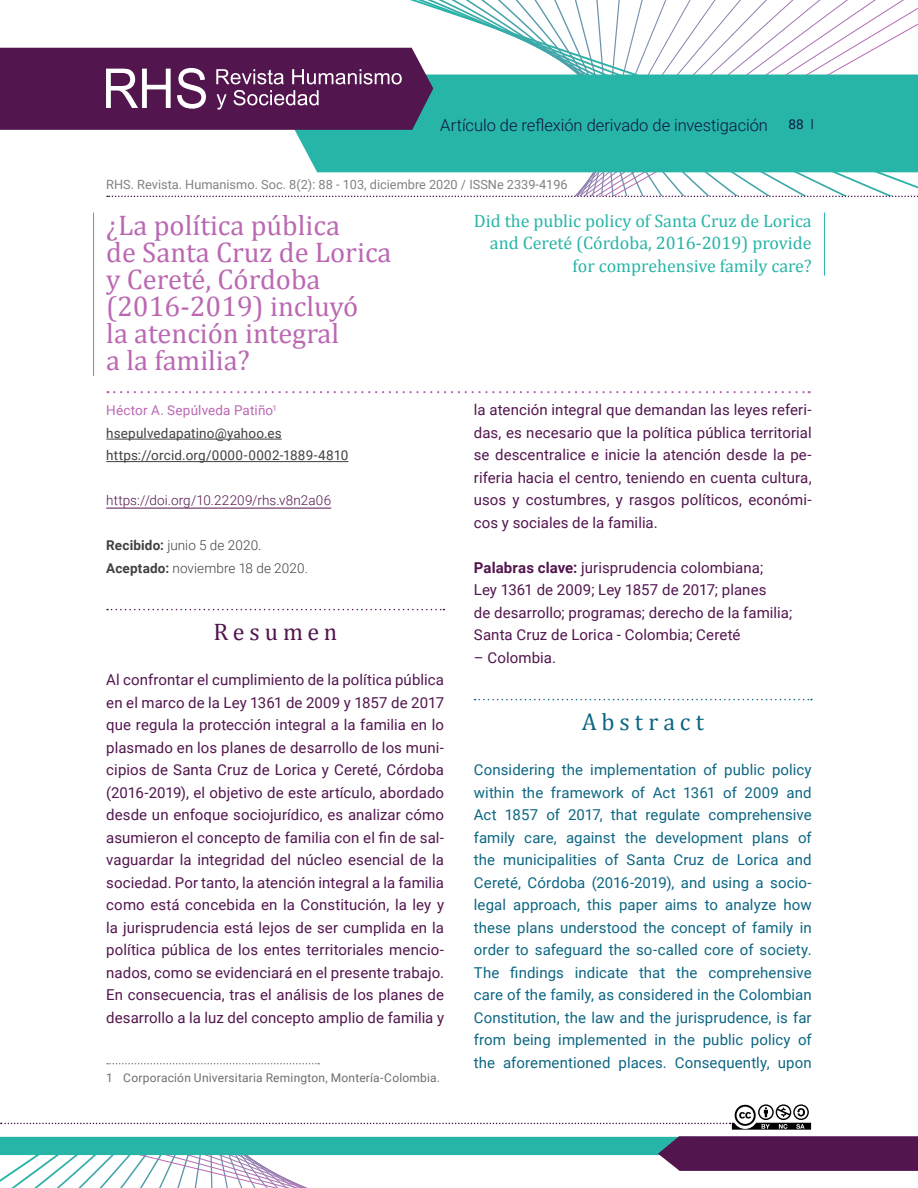
<style>
.page{position:relative;width:918px;height:1188px;background:#fff}
.page>*{position:absolute;margin:0;border:0;box-sizing:border-box;transform-origin:0 0}
.t1{font:28.5px/27px "Cambria";color:#bb68b3}
.t2{font:24px "Cambria";letter-spacing:.21em;color:#0c6683}
.t3{font:24px "Cambria";letter-spacing:.2em;color:#52154e}
.t4{font:18px/22.5px "Cambria";color:#26b5a7;text-align:right}
.t5{font:300 16.5px "Roboto";letter-spacing:-.005em;color:#111344}
.t6{font:15px/22.5px "Roboto";letter-spacing:.005em;color:#52154e;text-align:justify}
.t7{font:15px/22.5px "Roboto";letter-spacing:.01em;color:#0c6683;text-align:justify}
.t8{font:13.5px/22.5px "Roboto";letter-spacing:.01em;color:#414042}
.t9{font:300 13.5px/22.5px "Roboto";letter-spacing:.005em;color:#414042}
.t10{font:300 13.5px "Roboto";letter-spacing:.01em;color:#52154e}
.t11{font:13.5px "Roboto";color:#111344}
.t12{font:12.75px "Roboto";color:#808285}
.t13{font:12px "Roboto";letter-spacing:.02em;color:#6d6e71}
.s1{color:#bb68b3}
.s2{font-weight:700}
</style>
<div class="page">
<svg style="left:0;top:0;width:918px;height:197px"></svg>
<svg style="left:0;top:1104px;width:918px;height:84px"></svg>
<hr style="left:824px;top:213px;width:1px;height:63px;background:#26b5a7">
<hr style="left:93px;top:213px;width:1px;height:163px;background:#bb68b3">
<svg style="left:114px;top:391px;width:696px;height:2px"></svg>
<hr style="left:106px;top:439px;width:176px;height:1px;background:#414042">
<hr style="left:106px;top:461px;width:242px;height:1px;background:#414042">
<hr style="left:106px;top:508px;width:225px;height:1px;background:#52154e">
<svg style="left:107px;top:609px;width:337px;height:1px"></svg>
<svg style="left:107px;top:1063px;width:212px;height:1px"></svg>
<svg style="left:475px;top:699px;width:337px;height:1px"></svg>
<p class="t5" style="left:440px;top:113px;width:329px">Artículo de reflexión derivado de investigación</p>
<p class="t11" style="left:788px;top:115px;width:17px">88</p>
<p class="t12" style="left:106px;top:176px;width:463px">RHS. Revista. Humanismo. Soc. 8(2): 88 - 103, diciembre 2020 / ISSNe 2339-4196</p>
<p class="t4" style="left:474px;top:209px;width:339px">Did the public policy of Santa Cruz de Lorica and Cereté (Córdoba, 2016-2019) provide for comprehensive family care?</p>
<h1 class="t1" style="left:106px;top:211px;width:287px">¿La política pública<br>de Santa Cruz de Lorica y Cereté, Córdoba (2016-2019) incluyó<br>la atención integral<br>a la familia?</h1>
<p class="t8" style="left:106px;top:399px;width:244px"><span class="s1">Héctor A. Sepúlveda Patiño</span><sup>1 </sup>hsepulvedapatino@yahoo.es https://orcid.org/0000-0002-1889-4810</p>
<p class="t10" style="left:106px;top:491px;width:226px">https://doi.org/10.22209/rhs.v8n2a06</p>
<p class="t9" style="left:106px;top:534px;width:203px"><span class="s2">Recibido:</span> junio 5 de 2020.<br><span class="s2">Aceptado:</span> noviembre 18 de 2020.</p>
<p class="t6" style="left:474px;top:398px;width:339px">la atención integral que demandan las leyes referi&shy;das, es necesario que la política pública territorial se descentralice e inicie la atención desde la pe&shy;riferia hacia el centro, teniendo en cuenta cultura, usos y costumbres, y rasgos políticos, económi&shy;cos y sociales de la familia.</p>
<p class="t6" style="left:474px;top:555px;width:320px;text-align:left"><span class="s2">Palabras clave:</span> jurisprudencia colombiana;<br>Ley 1361 de 2009; Ley 1857 de 2017; planes<br>de desarrollo; programas; derecho de la familia; Santa Cruz de Lorica - Colombia; Cereté</p>
<p class="t6" style="left:474px;top:645px;width:84px">– Colombia.</p>
<h2 class="t3" style="left:213px;top:618px;width:125px">Resumen</h2>
<p class="t6" style="left:106px;top:668px;width:339px">Al confrontar el cumplimiento de la política pública en el marco de la Ley 1361 de 2009 y 1857 de 2017 que regula la protección integral a la familia en lo plasmado en los planes de desarrollo de los muni&shy;cipios de Santa Cruz de Lorica y Cereté, Córdoba (2016-2019), el objetivo de este artículo, abordado desde un enfoque sociojurídico, es analizar cómo asumieron el concepto de familia con el fin de sal&shy;vaguardar la integridad del núcleo esencial de la sociedad. Por tanto, la atención integral a la familia como está concebida en la Constitución, la ley y la jurisprudencia está lejos de ser cumplida en la política pública de los entes territoriales mencio&shy;nados, como se evidenciará en el presente trabajo.<br>En consecuencia, tras el análisis de los planes de desarrollo a la luz del concepto amplio de familia y</p>
<h2 class="t2" style="left:582px;top:708px;width:124px">Abstract</h2>
<p class="t7" style="left:474px;top:758px;width:339px">Considering the implementation of public policy within the framework of Act 1361 of 2009 and Act 1857 of 2017, that regulate comprehensive family care, against the development plans of the municipalities of Santa Cruz de Lorica and Cereté, Córdoba (2016-2019), and using a socio&shy;legal approach, this paper aims to analyze how these plans understood the concept of family in order to safeguard the so-called core of society.<br>The findings indicate that the comprehensive care of the family, as considered in the Colombian Constitution, the law and the jurisprudence, is far from being implemented in the public policy of the aforementioned places. Consequently, upon</p>
<p class="t13" style="left:106px;top:1069px;width:335px">1 Corporación Universitaria Remington, Montería-Colombia.</p>
</div>
